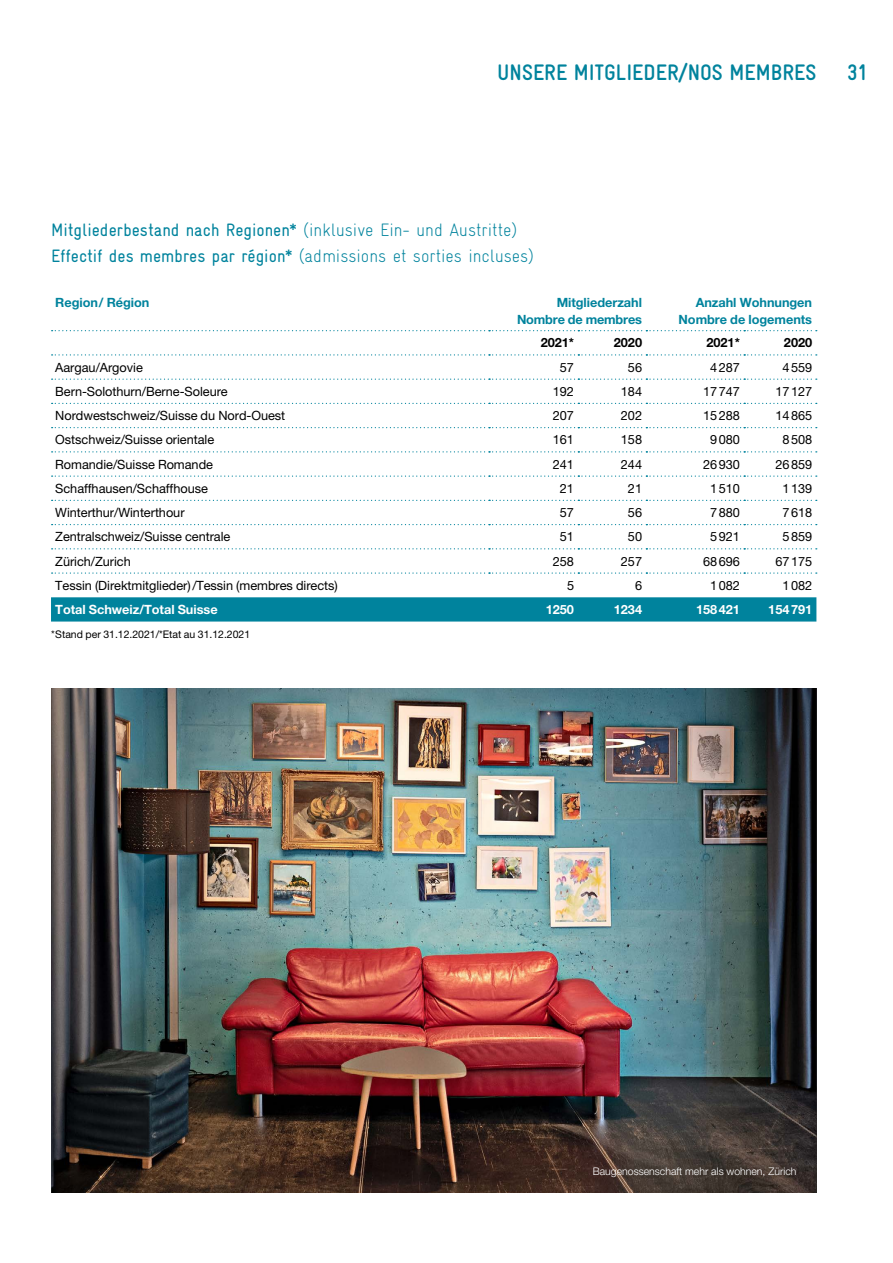
<style>
.page{position:relative;width:893px;height:1263px;background:#fff}
.page>*{position:absolute;margin:0;border:0;box-sizing:border-box;transform-origin:0 0}
.t1{font:700 22.5px "Gravur Condensed";color:#00839d}
.t2{font:18px/25.5px "Gravur Condensed";color:#00839d}
.t3{font:12.75px "Helvetica Neue LT Pro";letter-spacing:-.005em;color:#000}
.t4{font:700 12.75px/16.5px "Helvetica Neue LT Pro";letter-spacing:-.005em;color:#00839d;text-align:right}
.t5{font:700 12.75px "Helvetica Neue LT Pro";letter-spacing:-.005em;color:#fff}
.t6{font:700 12.75px "Helvetica Neue LT Pro";letter-spacing:-.005em;color:#000}
.t7{font:10.5px "Helvetica Neue LT Pro";letter-spacing:-.005em;color:#000}
.t8{font:300 10.5px "Helvetica Neue LT Pro";color:#fff}
.s1{font-weight:300}
</style>
<div class="page">
<img style="left:51px;top:689px;width:765px;height:504px">
<div style="left:51px;top:597px;width:765px;height:24px;background:#00839d"></div>
<svg style="left:52px;top:354px;width:765px;height:1px"></svg>
<svg style="left:52px;top:379px;width:765px;height:1px"></svg>
<svg style="left:52px;top:403px;width:765px;height:1px"></svg>
<svg style="left:52px;top:427px;width:765px;height:1px"></svg>
<svg style="left:52px;top:451px;width:765px;height:1px"></svg>
<svg style="left:52px;top:475px;width:765px;height:2px"></svg>
<svg style="left:52px;top:500px;width:765px;height:1px"></svg>
<svg style="left:52px;top:524px;width:765px;height:1px"></svg>
<svg style="left:52px;top:548px;width:765px;height:1px"></svg>
<svg style="left:52px;top:572px;width:765px;height:2px"></svg>
<svg style="left:52px;top:330px;width:765px;height:1px"></svg>
<h1 class="t1" style="left:497px;top:60px;width:321px">UNSERE MITGLIEDER/NOS MEMBRES</h1>
<h1 class="t1" style="left:847px;top:60px;width:22px">31</h1>
<h2 class="t2" style="left:51px;top:217px;width:485px">Mitgliederbestand nach Regionen* <span class="s1">(inklusive Ein- und Austritte)<br></span>Effectif des membres par région* <span class="s1">(admissions et sorties incluses)</span></h2>
<p class="t4" style="left:55px;top:294px;width:96px">Region/ Région</p>
<p class="t4" style="left:517px;top:294px;width:127px">Mitgliederzahl<br>Nombre de membres</p>
<p class="t4" style="left:678px;top:294px;width:135px">Anzahl Wohnungen<br>Nombre de logements</p>
<p class="t6" style="left:541px;top:335px;width:35px">2021*</p>
<p class="t6" style="left:614px;top:335px;width:30px">2020</p>
<p class="t6" style="left:706px;top:335px;width:35px">2021*</p>
<p class="t6" style="left:784px;top:335px;width:30px">2020</p>
<p class="t3" style="left:55px;top:359px;width:89px">Aargau/Argovie</p>
<p class="t3" style="left:560px;top:359px;width:16px">57</p>
<p class="t3" style="left:628px;top:359px;width:16px">56</p>
<p class="t3" style="left:710px;top:359px;width:31px">4287</p>
<p class="t3" style="left:782px;top:359px;width:31px">4559</p>
<p class="t3" style="left:55px;top:384px;width:174px">Bern-Solothurn/Berne-Soleure</p>
<p class="t3" style="left:553px;top:384px;width:23px">192</p>
<p class="t3" style="left:621px;top:384px;width:23px">184</p>
<p class="t3" style="left:703px;top:384px;width:38px">17747</p>
<p class="t3" style="left:775px;top:384px;width:38px">17127</p>
<p class="t3" style="left:55px;top:408px;width:232px">Nordwestschweiz/Suisse du Nord-Ouest</p>
<p class="t3" style="left:553px;top:408px;width:23px">207</p>
<p class="t3" style="left:621px;top:408px;width:23px">202</p>
<p class="t3" style="left:703px;top:408px;width:38px">15288</p>
<p class="t3" style="left:775px;top:408px;width:38px">14865</p>
<p class="t3" style="left:55px;top:432px;width:160px">Ostschweiz/Suisse orientale</p>
<p class="t3" style="left:553px;top:432px;width:23px">161</p>
<p class="t3" style="left:621px;top:432px;width:23px">158</p>
<p class="t3" style="left:710px;top:432px;width:31px">9080</p>
<p class="t3" style="left:782px;top:432px;width:31px">8508</p>
<p class="t3" style="left:55px;top:456px;width:159px">Romandie/Suisse Romande</p>
<p class="t3" style="left:553px;top:456px;width:23px">241</p>
<p class="t3" style="left:621px;top:456px;width:23px">244</p>
<p class="t3" style="left:703px;top:456px;width:38px">26930</p>
<p class="t3" style="left:775px;top:456px;width:38px">26859</p>
<p class="t3" style="left:55px;top:481px;width:154px">Schaffhausen/Schaffhouse</p>
<p class="t3" style="left:560px;top:481px;width:16px">21</p>
<p class="t3" style="left:628px;top:481px;width:16px">21</p>
<p class="t3" style="left:710px;top:481px;width:31px">1510</p>
<p class="t3" style="left:782px;top:481px;width:31px">1139</p>
<p class="t3" style="left:55px;top:505px;width:131px">Winterthur/Winterthour</p>
<p class="t3" style="left:560px;top:505px;width:16px">57</p>
<p class="t3" style="left:628px;top:505px;width:16px">56</p>
<p class="t3" style="left:710px;top:505px;width:31px">7880</p>
<p class="t3" style="left:782px;top:505px;width:31px">7618</p>
<p class="t3" style="left:55px;top:529px;width:177px">Zentralschweiz/Suisse centrale</p>
<p class="t3" style="left:560px;top:529px;width:16px">51</p>
<p class="t3" style="left:628px;top:529px;width:16px">50</p>
<p class="t3" style="left:710px;top:529px;width:31px">5921</p>
<p class="t3" style="left:782px;top:529px;width:31px">5859</p>
<p class="t3" style="left:55px;top:553px;width:77px">Zürich/Zurich</p>
<p class="t3" style="left:553px;top:553px;width:23px">258</p>
<p class="t3" style="left:621px;top:553px;width:23px">257</p>
<p class="t3" style="left:703px;top:553px;width:38px">68696</p>
<p class="t3" style="left:775px;top:553px;width:38px">67175</p>
<p class="t3" style="left:55px;top:578px;width:284px">Tessin (Direktmitglieder)/Tessin (membres directs)</p>
<p class="t3" style="left:567px;top:578px;width:9px">5</p>
<p class="t3" style="left:635px;top:578px;width:9px">6</p>
<p class="t3" style="left:710px;top:578px;width:31px">1082</p>
<p class="t3" style="left:782px;top:578px;width:31px">1082</p>
<p class="t5" style="left:55px;top:602px;width:164px">Total Schweiz/Total Suisse</p>
<p class="t5" style="left:546px;top:602px;width:30px">1250</p>
<p class="t5" style="left:614px;top:602px;width:30px">1234</p>
<p class="t5" style="left:696px;top:602px;width:45px">158421</p>
<p class="t5" style="left:768px;top:602px;width:45px">154791</p>
<p class="t7" style="left:51px;top:628px;width:201px">*Stand per 31.12.2021/*Etat au 31.12.2021</p>
<p class="t8" style="left:593px;top:1164px;width:205px">Baugenossenschaft mehr als wohnen, Zürich</p>
</div>
